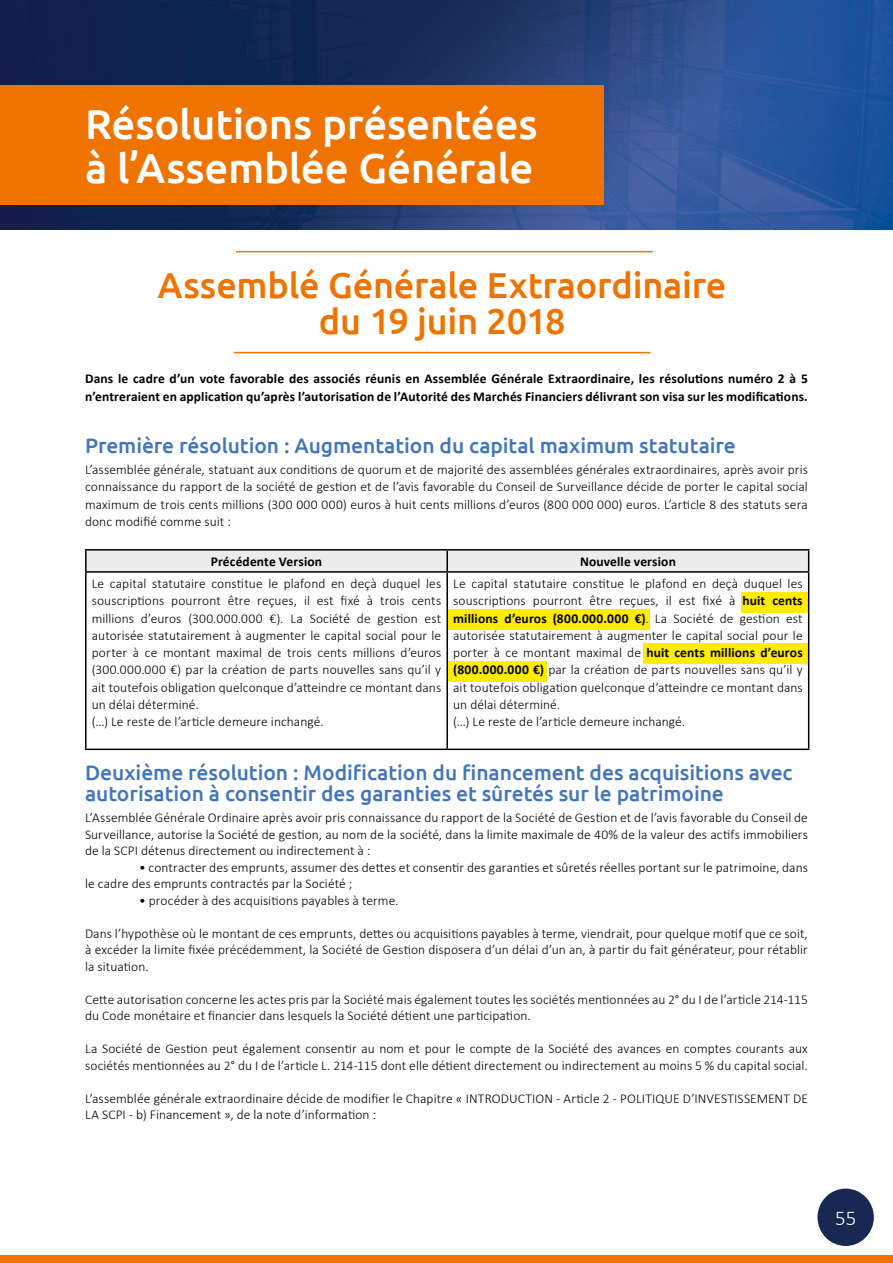
<style>
.page{position:relative;width:893px;height:1263px;background:#fff}
.page>*{position:absolute;margin:0;border:0;box-sizing:border-box;transform-origin:0 0}
.t1{font:500 42px/43.5px "Ubuntu";letter-spacing:-.01em;color:#fff}
.t2{font:500 36px/36px "Ubuntu";letter-spacing:-.01em;color:#ee7300;text-align:center}
.t3{font:500 21px/21px "Ubuntu";letter-spacing:-.005em;color:#4276bb}
.t4{font:300 21px "Calibri";color:#fff}
.t5{font:300 13.5px/17.2px "Calibri";letter-spacing:.005em;color:#000}
.t6{font:700 13.5px/17.2px "Calibri";letter-spacing:.01em;color:#000}
.s1{font-weight:700}
</style>
<div class="page">
<div style="left:0;top:1255px;width:893px;height:8px;background:#ee7300"></div>
<div style="left:817px;top:1188px;width:57px;height:58px;background:#172952;border-radius:50%"></div>
<div style="left:644px;top:643px;width:164px;height:20px;background:#ffec00"></div>
<div style="left:448px;top:661px;width:99px;height:20px;background:#ffec00"></div>
<div style="left:741px;top:592px;width:67px;height:20px;background:#ffec00"></div>
<div style="left:448px;top:609px;width:202px;height:20px;background:#ffec00"></div>
<hr style="left:85px;top:549px;width:362px;height:1px;background:#000">
<hr style="left:85px;top:550px;width:2px;height:21px;background:#000">
<hr style="left:447px;top:549px;width:362px;height:1px;background:#000">
<div style="left:86px;top:550px;width:723px;height:21px;background:#ececed"></div>
<hr style="left:85px;top:571px;width:362px;height:2px;background:#000">
<hr style="left:85px;top:573px;width:2px;height:175px;background:#000">
<hr style="left:447px;top:571px;width:362px;height:2px;background:#000">
<hr style="left:446px;top:573px;width:2px;height:175px;background:#000">
<hr style="left:808px;top:573px;width:1px;height:175px;background:#000">
<hr style="left:85px;top:748px;width:362px;height:2px;background:#000">
<hr style="left:447px;top:748px;width:362px;height:2px;background:#000">
<img style="left:0;top:0;width:893px;height:229px">
<div style="left:0;top:85px;width:604px;height:119px;background:#ee7300"></div>
<hr style="left:234px;top:352px;width:417px;height:1px;background:#ee7300">
<hr style="left:236px;top:251px;width:417px;height:1px;background:#ee7300">
<h1 class="t1" style="left:85px;top:101px;width:454px">Résolutions présentées à l’Assemblée Générale</h1>
<h2 class="t2" style="left:158px;top:266px;width:570px">Assemblé Générale Extraordinaire du 19 juin 2018</h2>
<p class="t6" style="left:85px;top:370px;width:724px">Dans le cadre d’un vote favorable des associés réunis en Assemblée Générale Extraordinaire, les résolutions numéro 2 à 5 n’entreraient en application qu’après l’autorisation de l’Autorité des Marchés Financiers délivrant son visa sur les modifications.</p>
<h3 class="t3" style="left:85px;top:434px;width:652px">Première résolution : Augmentation du capital maximum statutaire</h3>
<p class="t5" style="left:85px;top:460px;width:724px;text-align:justify">L’assemblée générale, statuant aux conditions de quorum et de majorité des assemblées générales extraordinaires, après avoir pris connaissance du rapport de la société de gestion et de l’avis favorable du Conseil de Surveillance décide de porter le capital social maximum de trois cents millions (300 000 000) euros à huit cents millions d’euros (800 000 000) euros. L’article 8 des statuts sera donc modifié comme suit :</p>
<p class="t6" style="left:211px;top:553px;width:113px">Précédente Version</p>
<p class="t6" style="left:580px;top:553px;width:97px">Nouvelle version</p>
<p class="t5" style="left:92px;top:574px;width:351px">Le capital statutaire constitue le plafond en deçà duquel les souscriptions pourront être reçues, il est fixé à trois cents millions d’euros (300.000.000 €). La Société de gestion est autorisée statutairement à augmenter le capital social pour le porter à ce montant maximal de trois cents millions d’euros (300.000.000 €) par la création de parts nouvelles sans qu’il y ait toutefois obligation quelconque d’atteindre ce montant dans un délai déterminé.<br>(…) Le reste de l’article demeure inchangé.</p>
<p class="t5" style="left:453px;top:574px;width:351px">Le capital statutaire constitue le plafond en deçà duquel les souscriptions pourront être reçues, il est fixé à <span class="s1">huit cents millions d’euros (800.000.000 €)</span>. La Société de gestion est autorisée statutairement à augmenter le capital social pour le porter à ce montant maximal de <span class="s1">huit cents millions d’euros (800.000.000 €)</span> par la création de parts nouvelles sans qu’il y ait toutefois obligation quelconque d’atteindre ce montant dans un délai déterminé.<br>(…) Le reste de l’article demeure inchangé.</p>
<h3 class="t3" style="left:85px;top:761px;width:709px">Deuxième résolution : Modification du financement des acquisitions avec autorisation à consentir des garanties et sûretés sur le patrimoine</h3>
<p class="t5" style="left:85px;top:809px;width:724px;line-height:16.5px;text-align:justify">L’Assemblée Générale Ordinaire après avoir pris connaissance du rapport de la Société de Gestion et de l’avis favorable du Conseil de Surveillance, autorise la Société de gestion, au nom de la société, dans la limite maximale de 40% de la valeur des actifs immobiliers de la SCPI détenus directement ou indirectement à :</p>
<p class="t5" style="left:85px;top:858px;width:724px;line-height:16.5px;text-indent:54px">• contracter des emprunts, assumer des dettes et consentir des garanties et sûretés réelles portant sur le patrimoine, dans le cadre des emprunts contractés par la Société ;</p>
<p class="t5" style="left:139px;top:891px;width:261px">• procéder à des acquisitions payables à terme.</p>
<p class="t5" style="left:85px;top:924px;width:724px;line-height:16.5px;text-align:justify">Dans l’hypothèse où le montant de ces emprunts, dettes ou acquisitions payables à terme, viendrait, pour quelque motif que ce soit, à excéder la limite fixée précédemment, la Société de Gestion disposera d’un délai d’un an, à partir du fait générateur, pour rétablir la situation.</p>
<p class="t5" style="left:85px;top:990px;width:724px;line-height:16.5px">Cette autorisation concerne les actes pris par la Société mais également toutes les sociétés mentionnées au 2° du I de l’article 214-115 du Code monétaire et financier dans lesquels la Société détient une participation.</p>
<p class="t5" style="left:85px;top:1040px;width:724px;line-height:16.5px">La Société de Gestion peut également consentir au nom et pour le compte de la Société des avances en comptes courants aux sociétés mentionnées au 2° du I de l’article L. 214-115 dont elle détient directement ou indirectement au moins 5 % du capital social.</p>
<p class="t5" style="left:85px;top:1089px;width:724px;line-height:16.5px">L’assemblée générale extraordinaire décide de modifier le Chapitre « INTRODUCTION - Article 2 - POLITIQUE D’INVESTISSEMENT DE<br>LA SCPI - b) Financement », de la note d’information :</p>
<h3 class="t4" style="left:835px;top:1204px;width:23px">55</h3>
</div>
